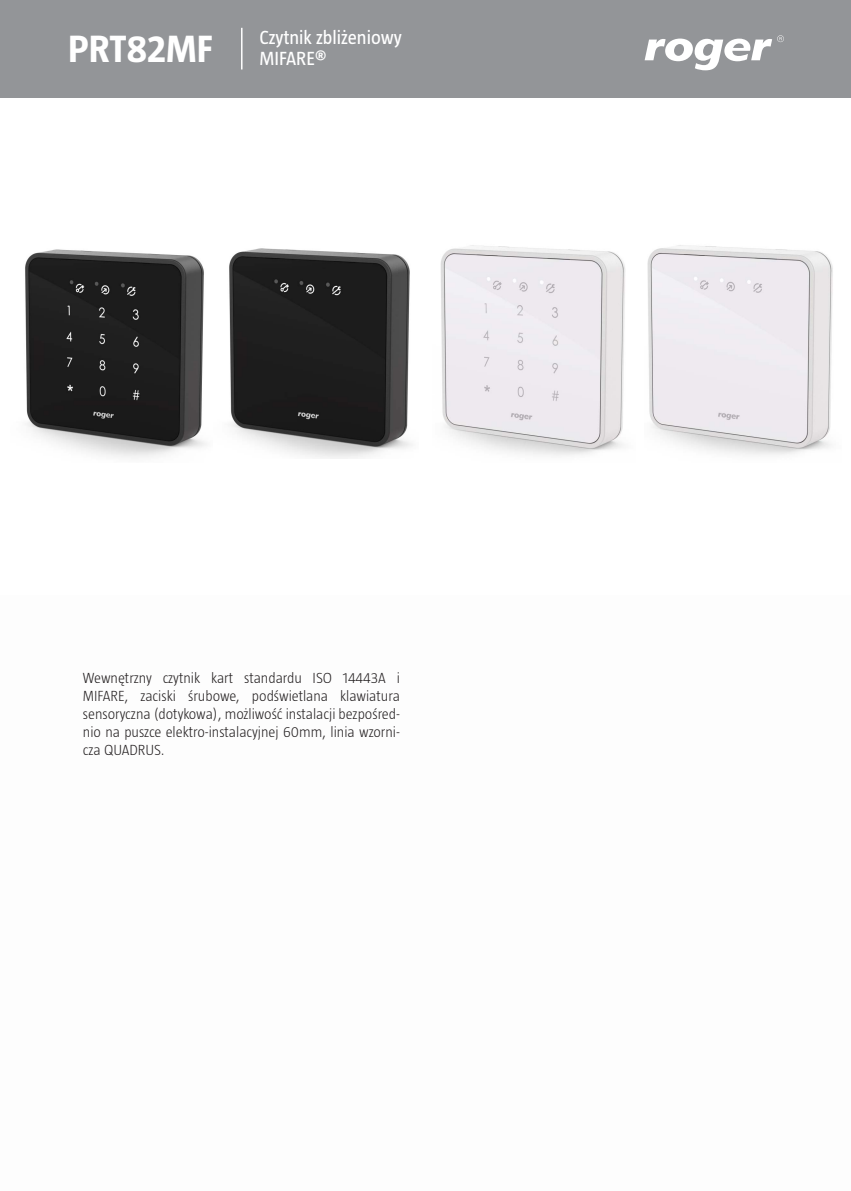
<style>
.page{position:relative;width:851px;height:1191px;background:#fff}
.page>*{position:absolute;margin:0;border:0;box-sizing:border-box;transform-origin:0 0}
.t1{font:700 39px "Taz";color:#fff}
.t2{font:19.5px/21px "Taz";color:#fff}
.t3{font:300 15px/18px "Taz";color:#231f20;text-align:justify}
</style>
<div class="page">
<div style="left:0;top:0;width:850px;height:98px;background:#939598"></div>
<svg style="left:644px;top:35px;width:139px;height:35px"></svg>
<hr style="left:241px;top:28px;width:1px;height:41px;background:#fff">
<img style="left:647px;top:245px;width:186px;height:210px">
<img style="left:440px;top:245px;width:185px;height:211px">
<img style="left:25px;top:249px;width:181px;height:209px">
<img style="left:229px;top:248px;width:183px;height:210px">
<h1 class="t1" style="left:68px;top:27px;width:146px">PRT82MF</h1>
<h2 class="t2" style="left:259px;top:26px;width:144px">Czytnik zbliżeniowy<br>MIFARE®</h2>
<p class="t3" style="left:83px;top:668px;width:318px">Wewnętrzny czytnik kart standardu ISO 14443A i MIFARE, zaciski śrubowe, podświetlana klawiatura sensoryczna (dotykowa), możliwość instalacji bezpośred&shy;nio na puszce elektro-instalacyjnej 60mm, linia wzorni&shy;cza QUADRUS.</p>
</div>
